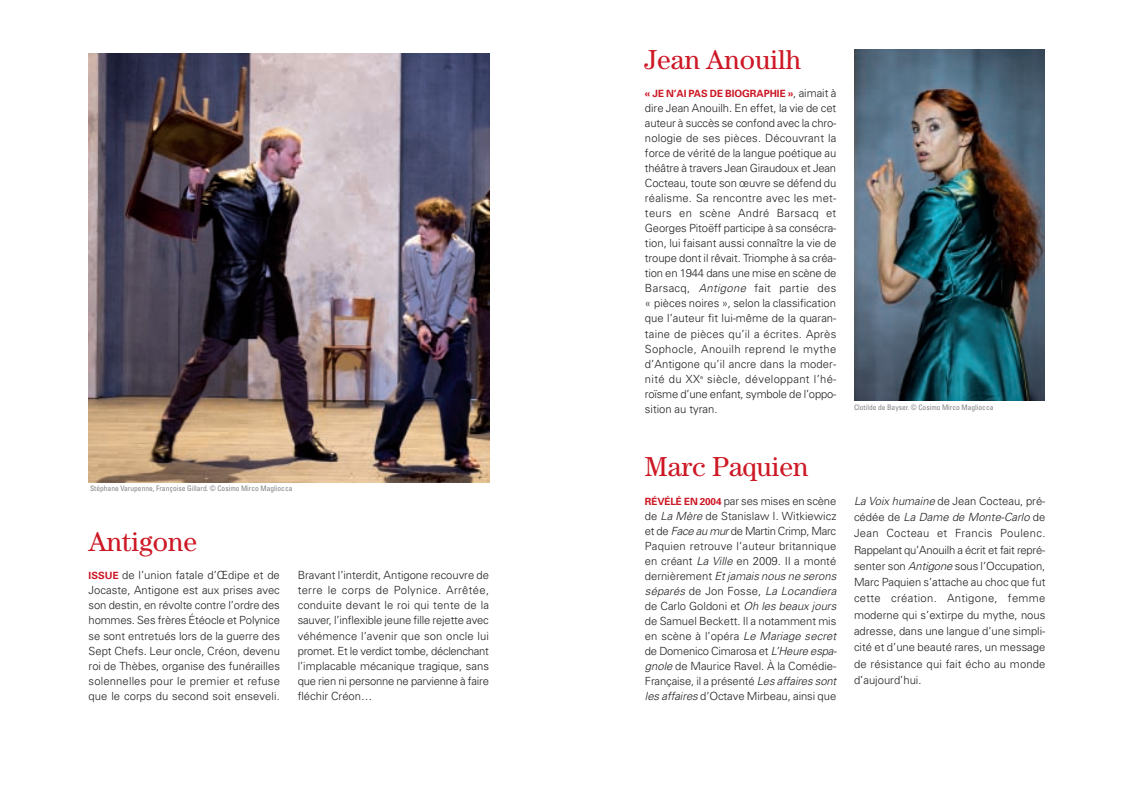
<style>
.page{position:relative;width:1134px;height:798px;background:#fff}
.page>*{position:absolute;margin:0;border:0;box-sizing:border-box;transform-origin:0 0}
.t1{font:27.5px "Century Std";color:#cd1825}
.t2{font:300 11.25px/15px "Univers";color:#231f20;text-align:justify}
.t3{font:700 10px "Univers";letter-spacing:-.005em;color:#cd1825}
.t4{font:condensed 7.5px "Univers";color:#808285}
.s1{font-weight:700;font-size:10px;color:#cd1825}
.s2{font-weight:300;font-size:11.25px;color:#231f20}
.s3{font-style:italic}
</style>
<div class="page">
<img style="left:89px;top:53px;width:400px;height:429px">
<img style="left:854px;top:50px;width:191px;height:350px">
<p class="t4" style="left:90px;top:485px;width:204px">Stéphane Varupenne, Françoise Gillard. © Cosimo Mirco Magliocca</p>
<h1 class="t1" style="left:89px;top:531px;width:110px">Antigone</h1>
<p class="t2" style="left:89px;top:568px;width:193px"><span class="s1">ISSUE</span> de l’union fatale d’Œdipe et de Jocaste, Antigone est aux prises avec son destin, en révolte contre l’ordre des hommes. Ses frères Étéocle et Polynice se sont entretués lors de la guerre des Sept Chefs. Leur oncle, Créon, devenu roi de Thèbes, organise des funérailles solennelles pour le premier et refuse que le corps du second soit enseveli.</p>
<p class="t2" style="left:298px;top:568px;width:193px">Bravant l’interdit, Antigone recouvre de terre le corps de Polynice. Arrêtée, conduite devant le roi qui tente de la sauver, l’inflexible jeune fille rejette avec véhémence l’avenir que son oncle lui promet. Et le verdict tombe, déclenchant l’implacable mécanique tragique, sans que rien ni personne ne parvienne à faire fléchir Créon…</p>
<h1 class="t1" style="left:645px;top:50px;width:157px">Jean Anouilh</h1>
<p class="t3" style="left:645px;top:89px;width:193px">« JE N’AI PAS DE BIOGRAPHIE »<span class="s2">, aimait à</span></p>
<p class="t2" style="left:645px;top:101px;width:193px">dire Jean Anouilh. En effet, la vie de cet auteur à succès se confond avec la chro&shy;nologie de ses pièces. Découvrant la force de vérité de la langue poétique au théâtre à travers Jean Giraudoux et Jean Cocteau, toute son œuvre se défend du réalisme. Sa rencontre avec les met&shy;teurs en scène André Barsacq et Georges Pitoëff participe à sa consécra&shy;tion, lui faisant aussi connaître la vie de troupe dont il rêvait. Triomphe à sa créa&shy;tion en 1944 dans une mise en scène de Barsacq, <span class="s3">Antigone</span> fait partie des « pièces noires », selon la classification que l’auteur fit lui-même de la quaran&shy;taine de pièces qu’il a écrites. Après Sophocle, Anouilh reprend le mythe d’Antigone qu’il ancre dans la moder&shy;nité du XX<sup>e</sup> siècle, développant l’hé&shy;roïsme d’une enfant, symbole de l’oppo&shy;sition au tyran.</p>
<h1 class="t1" style="left:645px;top:457px;width:165px">Marc Paquien</h1>
<p class="t4" style="left:854px;top:404px;width:141px">Clotilde de Bayser. © Cosimo Mirco Magliocca</p>
<p class="t2" style="left:645px;top:494px;width:193px"><span class="s1">RÉVÉLÉ EN 2004</span> par ses mises en scène de <span class="s3">La Mère</span> de Stanislaw I. Witkiewicz et de <span class="s3">Face au mur</span> de Martin Crimp, Marc Paquien retrouve l’auteur britannique en créant <span class="s3">La Ville</span> en 2009. Il a monté dernièrement <span class="s3">Et jamais nous ne serons séparés</span> de Jon Fosse, <span class="s3">La Locandiera </span>de Carlo Goldoni et <span class="s3">Oh les beaux jours </span>de Samuel Beckett. Il a notamment mis en scène à l’opéra <span class="s3">Le Mariage secret </span>de Domenico Cimarosa et <span class="s3">L’Heure espa&shy;gnole</span> de Maurice Ravel. À la Comédie-Française, il a présenté <span class="s3">Les affaires sont les affaires</span> d’Octave Mirbeau, ainsi que</p>
<p class="t2" style="left:854px;top:493px;width:193px;line-height:16.2px"><span class="s3">La Voix humaine</span> de Jean Cocteau, pré&shy;cédée de <span class="s3">La Dame de Monte-Carlo</span> de Jean Cocteau et Francis Poulenc.<br>Rappelant qu’Anouilh a écrit et fait repré&shy;senter son <span class="s3">Antigone</span> sous l’Occupation, Marc Paquien s’attache au choc que fut cette création. Antigone, femme moderne qui s’extirpe du mythe, nous adresse, dans une langue d’une simpli&shy;cité et d’une beauté rares, un message de résistance qui fait écho au monde d’aujourd’hui.</p>
</div>
